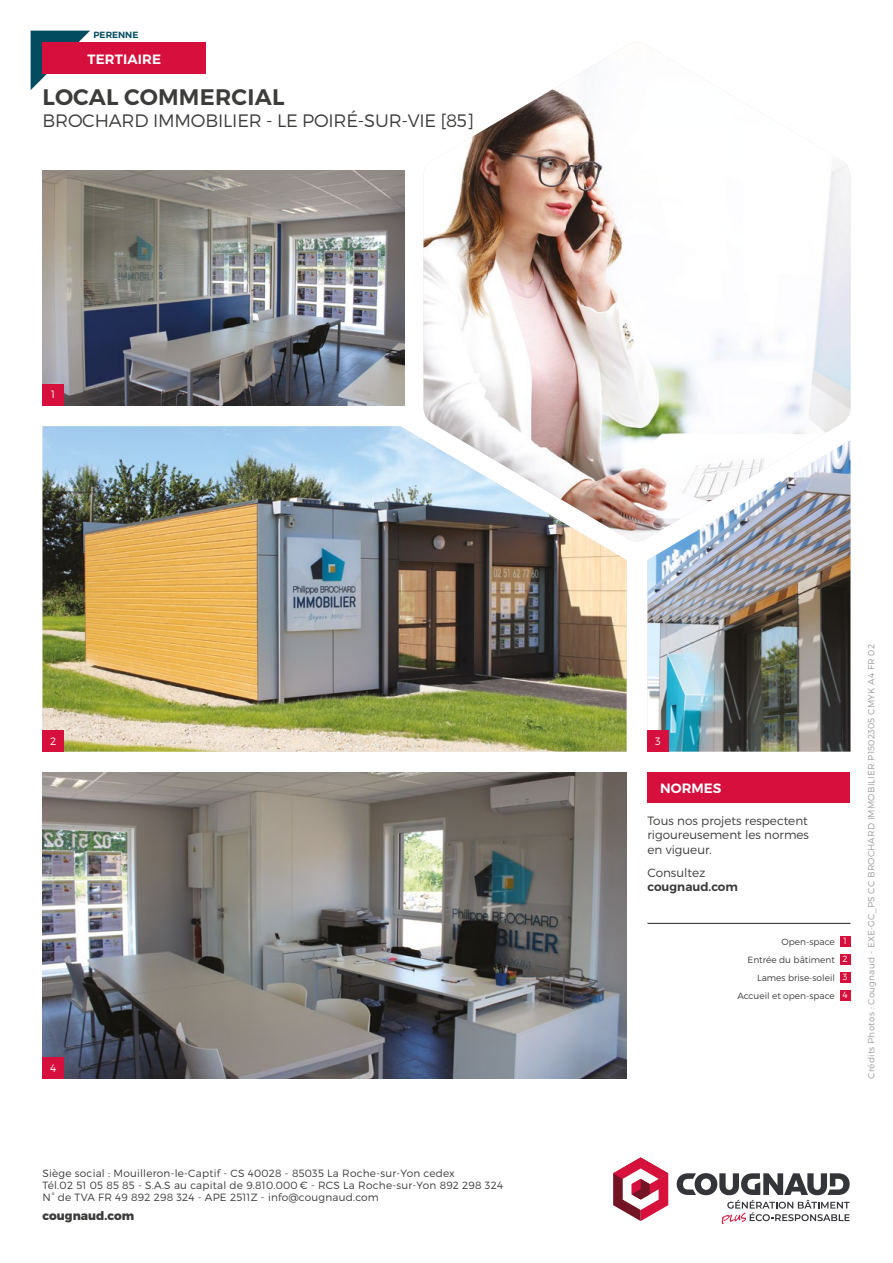
<style>
.page{position:relative;width:893px;height:1263px;background:#fff}
.page>*{position:absolute;margin:0;border:0;box-sizing:border-box;transform-origin:0 0}
.t1{font:600 22.5px "Montserrat";letter-spacing:.01em;color:#3c3c3b}
.t2{font:300 18px "Montserrat";letter-spacing:-.01em;color:#3c3c3b}
.t3{font:600 13.5px "Montserrat";letter-spacing:.01em;color:#fff}
.t4{font:300 12px/14.4px "Montserrat";color:#3c3c3b;text-align:justify}
.t5{font:800 12px "Montserrat";color:#3c3c3b}
.t6{font:600 12px "Montserrat";color:#3c3c3b}
.t7{font:300 10.65px "Montserrat";color:#fff}
.t8{font:300 10.5px/12px "Montserrat";letter-spacing:.02em;color:#3c3c3b}
.t9{font:300 9px "Montserrat";letter-spacing:.02em;color:#9d9d9c}
.t10{font:300 9px/18px "Montserrat";color:#3c3c3b;text-align:right}
.t11{font:600 9px "Montserrat";color:#034c60}
.s1{color:#fff}
</style>
<div class="page">
<svg style="left:613px;top:1157px;width:55px;height:64px"></svg>
<svg style="left:677px;top:1173px;width:173px;height:51px"></svg>
<svg style="left:31px;top:31px;width:59px;height:59px"></svg>
<img style="left:43px;top:772px;width:583px;height:307px">
<img style="left:43px;top:170px;width:361px;height:235px">
<img style="left:647px;top:542px;width:203px;height:210px">
<img style="left:43px;top:426px;width:584px;height:326px">
<img style="left:423px;top:42px;width:427px;height:500px">
<hr style="left:647px;top:923px;width:203px;height:1px;background:#3c3c3b">
<div style="left:43px;top:43px;width:163px;height:31px;background:#d60f3c"></div>
<div style="left:647px;top:772px;width:203px;height:30px;background:#d60f3c"></div>
<div style="left:840px;top:936px;width:10px;height:11px;background:#d60f3c"></div>
<div style="left:840px;top:954px;width:10px;height:11px;background:#d60f3c"></div>
<div style="left:840px;top:972px;width:10px;height:11px;background:#d60f3c"></div>
<div style="left:840px;top:990px;width:10px;height:11px;background:#d60f3c"></div>
<div style="left:43px;top:730px;width:21px;height:22px;background:#d60f3c"></div>
<div style="left:43px;top:1057px;width:21px;height:22px;background:#d60f3c"></div>
<div style="left:43px;top:384px;width:21px;height:21px;background:#d60f3c"></div>
<div style="left:647px;top:730px;width:22px;height:22px;background:#d60f3c"></div>
<p class="t11" style="left:94px;top:31px;width:46px">PERENNE</p>
<p class="t3" style="left:88px;top:53px;width:75px">TERTIAIRE</p>
<h1 class="t1" style="left:43px;top:88px;width:243px">LOCAL COMMERCIAL</h1>
<h2 class="t2" style="left:43px;top:111px;width:433px">BROCHARD IMMOBILIER - LE POIRÉ-SUR-VIE [85]</h2>
<p class="t7" style="left:51px;top:389px;width:5px">1</p>
<p class="t7" style="left:50px;top:735px;width:8px">2</p>
<p class="t7" style="left:50px;top:1062px;width:8px">4</p>
<p class="t8" style="left:43px;top:1168px;width:462px">Siège social : Mouilleron-le-Captif - CS 40028 - 85035 La Roche-sur-Yon cedex<br>Tél.02 51 05 85 85 - S.A.S au capital de 9.810.000 € - RCS La Roche-sur-Yon 892 298 324<br>N° de TVA FR 49 892 298 324 - APE 2511Z - info@cougnaud.com</p>
<p class="t5" style="left:43px;top:1211px;width:93px">cougnaud.com</p>
<p class="t7" style="left:655px;top:735px;width:7px">3</p>
<p class="t3" style="left:660px;top:782px;width:63px">NORMES</p>
<p class="t4" style="left:647px;top:813px;width:163px">Tous nos projets respectent rigoureusement les normes en vigueur.</p>
<p class="t4" style="left:647px;top:865px;width:59px">Consultez</p>
<p class="t6" style="left:647px;top:882px;width:92px">cougnaud.com</p>
<p class="t10" style="left:737px;top:933px;width:112px">Open-space <span class="s1">1<br></span>Entrée du bâtiment <span class="s1">2<br></span>Lames brise-soleil <span class="s1">3<br></span>Accueil et open-space <span class="s1">4</span></p>
<p class="t9" style="left:866px;top:1079px;width:436px;rotate:-90deg">Crédits Photos : Cougnaud - EXE-GC_PS CC BROCHARD IMMOBILIER P1502305 CMYK A4 FR 02</p>
</div>
